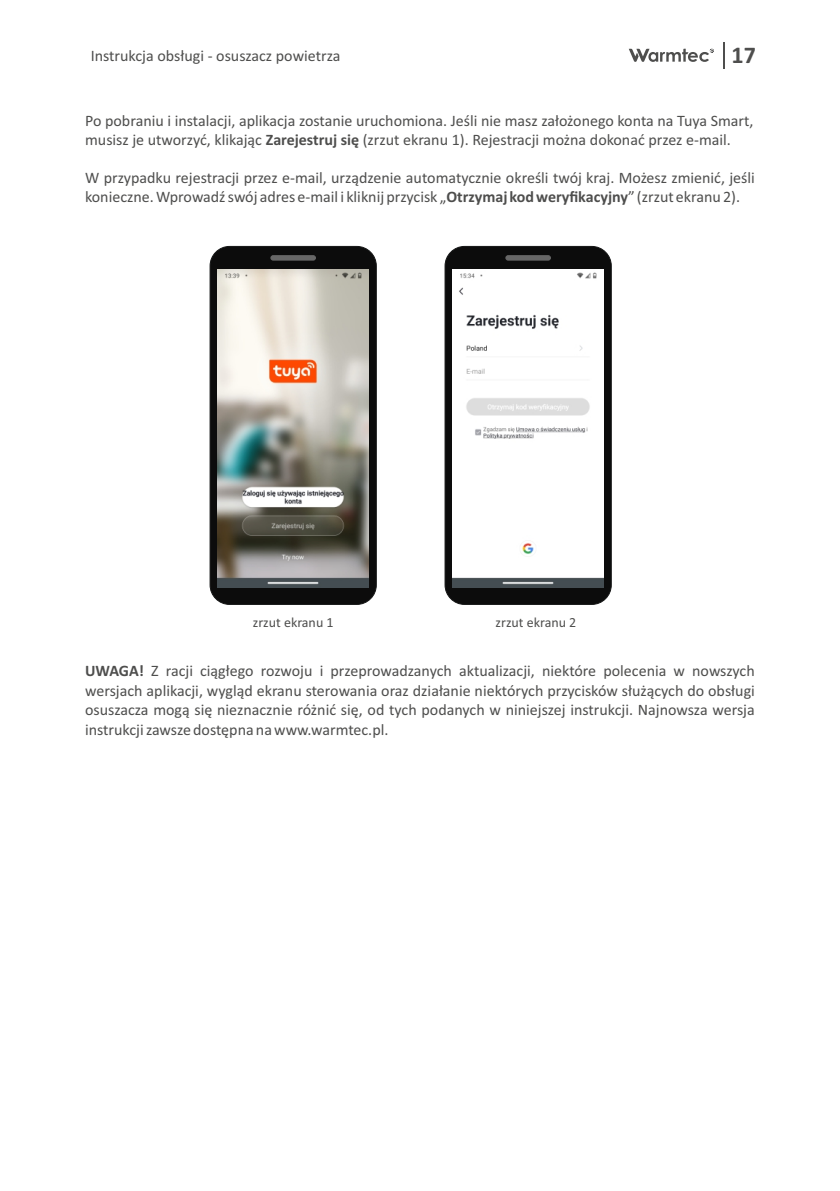
<style>
.page{position:relative;width:840px;height:1191px;background:#fff}
.page>*{position:absolute;margin:0;border:0;box-sizing:border-box;transform-origin:0 0}
.t1{font:700 24px "Calibri";color:#4e4e4d}
.t2{font:16px/19.6px "Calibri";color:#4e4e4d}
.t3{font:14px "Calibri";color:#4e4e4d}
.s1{font-weight:700}
</style>
<div class="page">
<div style="left:444px;top:246px;width:167px;height:359px;background:#0c0c0c;border:1px solid #151616;border-radius:19px"></div>
<svg style="left:505px;top:255px;width:45px;height:6px"></svg>
<img style="left:452px;top:269px;width:151px;height:318px">
<div style="left:209px;top:246px;width:167px;height:359px;background:#0c0c0c;border:1px solid #151616;border-radius:19px"></div>
<svg style="left:270px;top:255px;width:46px;height:6px"></svg>
<img style="left:218px;top:269px;width:150px;height:318px">
<svg style="left:629px;top:48px;width:84px;height:14px"></svg>
<p class="t2" style="left:91px;top:48px;width:251px">Instrukcja obsługi - osuszacz powietrza</p>
<h1 class="t1" style="left:731px;top:45px;width:26px">17</h1>
<p class="t2" style="left:85px;top:112px;width:669px">Po pobraniu i instalacji, aplikacja zostanie uruchomiona. Jeśli nie masz założonego konta na Tuya Smart, musisz je utworzyć, klikając <span class="s1">Zarejestruj się</span> (zrzut ekranu 1). Rejestracji można dokonać przez e-mail.</p>
<p class="t2" style="left:85px;top:169px;width:670px">W przypadku rejestracji przez e-mail, urządzenie automatycznie określi twój kraj. Możesz zmienić, jeśli konieczne. Wprowadź swój adres e-mail i kliknij przycisk „<span class="s1">Otrzymaj kod weryfikacyjny</span>” (zrzut ekranu 2).</p>
<p class="t3" style="left:253px;top:617px;width:82px">zrzut ekranu 1</p>
<p class="t3" style="left:495px;top:617px;width:82px">zrzut ekranu 2</p>
<p class="t2" style="left:85px;top:662px;width:671px;text-align:justify"><span class="s1">UWAGA!</span> Z racji ciągłego rozwoju i przeprowadzanych aktualizacji, niektóre polecenia w nowszych wersjach aplikacji, wygląd ekranu sterowania oraz działanie niektórych przycisków służących do obsługi osuszacza mogą się nieznacznie różnić się, od tych podanych w niniejszej instrukcji. Najnowsza wersja instrukcji zawsze dostępna na www.warmtec.pl.</p>
</div>
